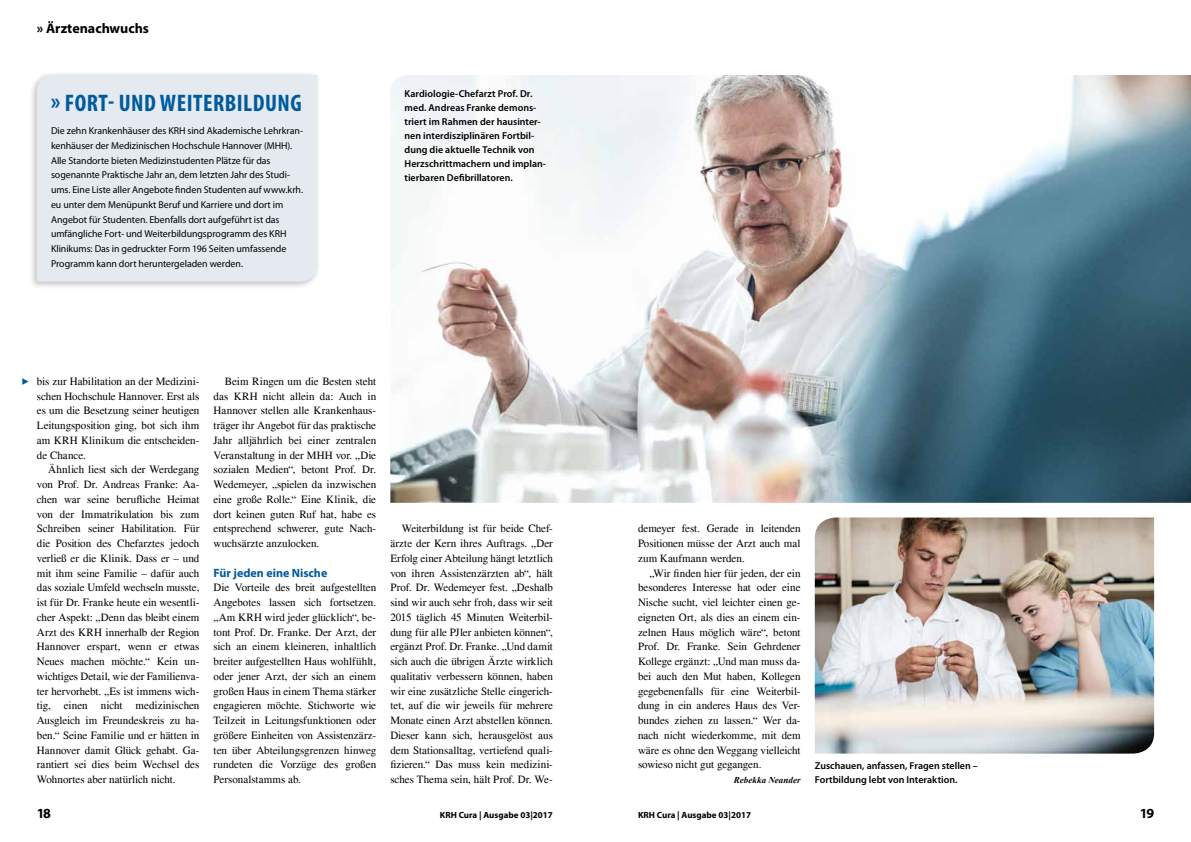
<style>
.page{position:relative;width:1191px;height:842px;background:#fff}
.page>*{position:absolute;margin:0;border:0;box-sizing:border-box;transform-origin:0 0}
.t1{font:700 condensed 24px "Myriad Pro";letter-spacing:.02em;color:#005b9d}
.t2{font:700 14px "Myriad Pro";color:#000}
.t3{font:700 12px "Myriad Pro";color:#005b9d}
.t4{font:600 12px "Source Sans Pro";color:#005b9d}
.t5{font:11px/14.8px "Times";color:#000;text-align:justify}
.t6{font:10px/14.8px "Myriad Pro";letter-spacing:-.005em;color:#000}
.t7{font:600 10px/14px "Myriad Pro";color:#000}
.t8{font:700 9px "Myriad Pro";color:#000}
.t9{font:italic 700 9px "Times New Roman";letter-spacing:.005em;color:#000}
</style>
<div class="page">
<img style="left:814px;top:517px;width:340px;height:236px">
<div style="left:29px;top:71px;width:292px;height:219px;background:#000;opacity:.4"></div>
<div style="left:37px;top:75px;width:280px;height:206px;background:#e5eaf1"></div>
<img style="left:390px;top:75px;width:801px;height:428px">
<p class="t2" style="left:37px;top:19px;width:114px">» Ärztenachwuchs</p>
<h1 class="t1" style="left:51px;top:88px;width:252px">» FORT- UND WEITERBILDUNG</h1>
<p class="t6" style="left:51px;top:123px;width:253px">Die zehn Krankenhäuser des KRH sind Akademische Lehrkran&shy;kenhäuser der Medizinischen Hochschule Hannover (MHH).<br>Alle Standorte bieten Medizinstudenten Plätze für das sogenannte Praktische Jahr an, dem letzten Jahr des Studi&shy;ums. Eine Liste aller Angebote finden Studenten auf www.krh. eu unter dem Menüpunkt Beruf und Karriere und dort im Angebot für Studenten. Ebenfalls dort aufgeführt ist das umfängliche Fort- und Weiterbildungsprogramm des KRH Klinikums: Das in gedruckter Form 196 Seiten umfassende Programm kann dort heruntergeladen werden.</p>
<p class="t7" style="left:404px;top:86px;width:143px">Kardiologie-Chefarzt Prof. Dr. med. Andreas Franke demons&shy;triert im Rahmen der hausinter&shy;nen interdisziplinären Fortbil&shy;dung die aktuelle Technik von<br>Herzschrittmachern und implan&shy;tierbaren Defibrillatoren.</p>
<p class="t4" style="left:22px;top:373px;width:8px">▶</p>
<p class="t5" style="left:37px;top:374px;width:164px">bis zur Habilitation an der Medizini&shy;schen Hochschule Hannover. Erst als es um die Besetzung seiner heutigen Leitungsposition ging, bot sich ihm am KRH Klinikum die entscheiden&shy;de Chance.</p>
<p class="t5" style="left:37px;top:462px;width:164px;text-indent:11px">Ähnlich liest sich der Werdegang von Prof. Dr. Andreas Franke: Aa&shy;chen war seine berufliche Heimat von der Immatrikulation bis zum Schreiben seiner Habilitation. Für die Position des Chefarztes jedoch verließ er die Klinik. Dass er – und mit ihm seine Familie – dafür auch das soziale Umfeld wechseln musste, ist für Dr. Franke heute ein wesentli&shy;cher Aspekt: „Denn das bleibt einem Arzt des KRH innerhalb der Region Hannover erspart, wenn er etwas Neues machen möchte.“ Kein un&shy;wichtiges Detail, wie der Familienva&shy;ter hervorhebt. „Es ist immens wich&shy;tig, einen nicht medizinischen Ausgleich im Freundeskreis zu ha&shy;ben.“ Seine Familie und er hätten in Hannover damit Glück gehabt. Ga&shy;rantiert sei dies beim Wechsel des Wohnortes aber natürlich nicht.</p>
<p class="t5" style="left:214px;top:374px;width:164px;text-indent:11px">Beim Ringen um die Besten steht das KRH nicht allein da: Auch in Hannover stellen alle Krankenhaus&shy;träger ihr Angebot für das praktische Jahr alljährlich bei einer zentralen Veranstaltung in der MHH vor. „Die sozialen Medien“, betont Prof. Dr.<br>Wedemeyer, „spielen da inzwischen eine große Rolle.“ Eine Klinik, die dort keinen guten Ruf hat, habe es entsprechend schwerer, gute Nach&shy;wuchsärzte anzulocken.</p>
<p class="t3" style="left:214px;top:565px;width:115px">Für jeden eine Nische</p>
<p class="t5" style="left:214px;top:580px;width:164px">Die Vorteile des breit aufgestellten Angebotes lassen sich fortsetzen. „Am KRH wird jeder glücklich“, be&shy;tont Prof. Dr. Franke. Der Arzt, der sich an einem kleineren, inhaltlich breiter aufgestellten Haus wohlfühlt, oder jener Arzt, der sich an einem großen Haus in einem Thema stärker engagieren möchte. Stichworte wie Teilzeit in Leitungsfunktionen oder größere Einheiten von Assistenzärz&shy;ten über Abteilungsgrenzen hinweg rundeten die Vorzüge des großen Personalstamms ab.</p>
<p class="t5" style="left:390px;top:521px;width:164px;text-indent:11px">Weiterbildung ist für beide Chef&shy;ärzte der Kern ihres Auftrags. „Der Erfolg einer Abteilung hängt letztlich von ihren Assistenzärzten ab“, hält Prof. Dr. Wedemeyer fest. „Deshalb sind wir auch sehr froh, dass wir seit 2015 täglich 45 Minuten Weiterbil&shy;dung für alle PJler anbieten können“, ergänzt Prof. Dr. Franke. „Und damit sich auch die übrigen Ärzte wirklich qualitativ verbessern können, haben wir eine zusätzliche Stelle eingerich&shy;tet, auf die wir jeweils für mehrere Monate einen Arzt abstellen können.<br>Dieser kann sich, herausgelöst aus dem Stationsalltag, vertiefend quali&shy;fizieren.“ Das muss kein medizini&shy;sches Thema sein, hält Prof. Dr. We-</p>
<p class="t5" style="left:638px;top:521px;width:164px">demeyer fest. Gerade in leitenden Positionen müsse der Arzt auch mal zum Kaufmann werden.</p>
<p class="t5" style="left:638px;top:565px;width:164px;text-indent:11px">„Wir finden hier für jeden, der ein besonderes Interesse hat oder eine Nische sucht, viel leichter einen ge&shy;eigneten Ort, als dies an einem ein&shy;zelnen Haus möglich wäre“, betont Prof. Dr. Franke. Sein Gehrdener Kollege ergänzt: „Und man muss da&shy;bei auch den Mut haben, Kollegen gegebenenfalls für eine Weiterbil&shy;dung in ein anderes Haus des Ver&shy;bundes ziehen zu lassen.“ Wer da&shy;nach nicht wiederkomme, mit dem wäre es ohne den Weggang vielleicht sowieso nicht gut gegangen.</p>
<p class="t9" style="left:734px;top:774px;width:68px">Rebekka Neander</p>
<p class="t7" style="left:814px;top:758px;width:165px">Zuschauen, anfassen, Fragen stellen –<br>Fortbildung lebt von Interaktion.</p>
<p class="t2" style="left:37px;top:804px;width:16px">18</p>
<p class="t8" style="left:440px;top:809px;width:114px">KRH Cura | Ausgabe 03|2017</p>
<p class="t8" style="left:638px;top:809px;width:114px">KRH Cura | Ausgabe 03|2017</p>
<p class="t2" style="left:1140px;top:804px;width:16px">19</p>
</div>
